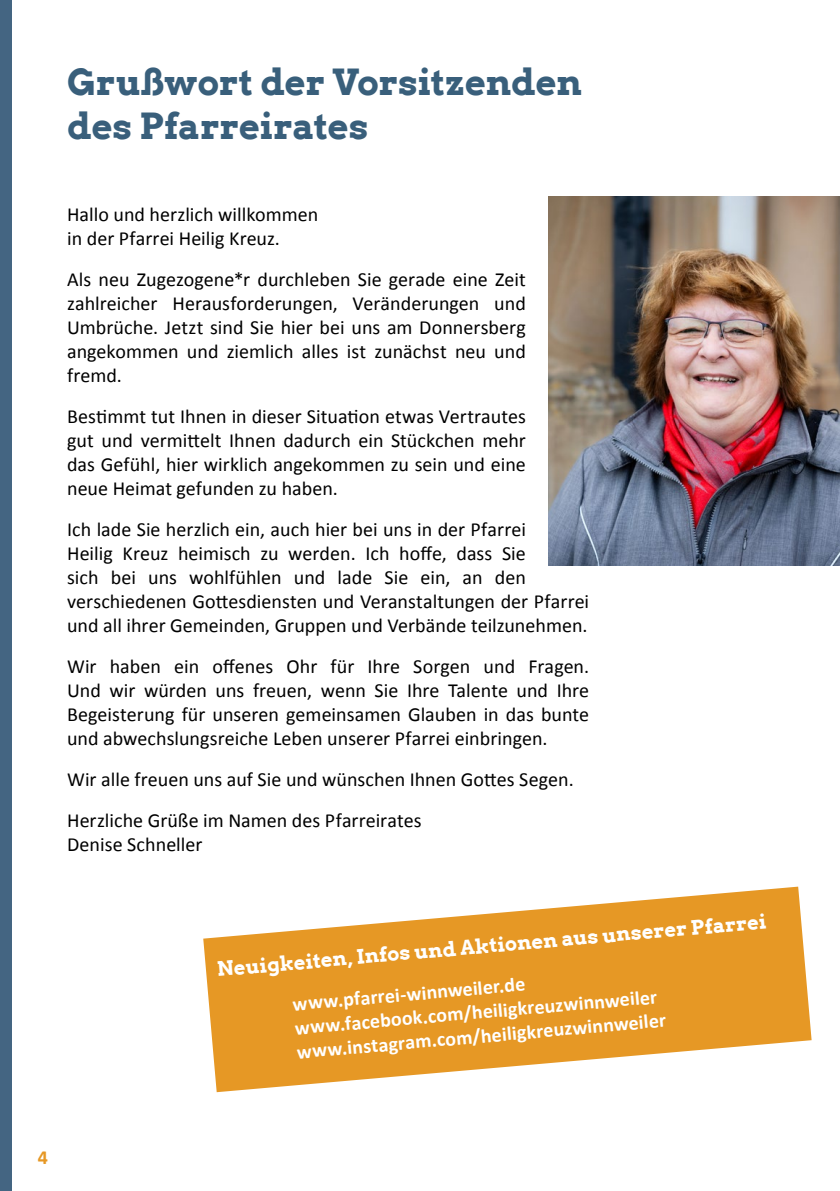
<style>
.page{position:relative;width:840px;height:1191px;background:#fff}
.page>*{position:absolute;margin:0;border:0;box-sizing:border-box;transform-origin:0 0}
.Überschrift_1{font:700 36px/43.2px "Arvo";letter-spacing:-.005em;color:#395f7b}
.t1{font:20px/24px "Calibri";color:#000}
.t2{font:700 20px/24px "Calibri";color:#fff}
.Überschrift_1-2{font:700 20px "Arvo";color:#fff}
.t3{font:700 20px "Calibri";color:#e69825}
</style>
<div class="page">
<div style="left:0;top:0;width:11px;height:1191px;background:#446582"></div>
<svg style="left:203px;top:886px;width:608px;height:206px;fill:#e69825"></svg>
<img style="left:548px;top:197px;width:291px;height:368px">
<p class="Überschrift_1" style="left:67px;top:60px;width:516px">Grußwort der Vorsitzenden des Pfarreirates</p>
<p class="t1" style="left:67px;top:201px;width:253px">Hallo und herzlich willkommen in der Pfarrei Heilig Kreuz.</p>
<p class="t1" style="left:67px;top:266px;width:460px;text-align:justify">Als neu Zugezogene*r durchleben Sie gerade eine Zeit zahlreicher Herausforderungen, Veränderungen und Umbrüche. Jetzt sind Sie hier bei uns am Donnersberg angekommen und ziemlich alles ist zunächst neu und fremd.</p>
<p class="t1" style="left:67px;top:403px;width:460px;text-align:justify">Bestimmt tut Ihnen in dieser Situation etwas Vertrautes gut und vermittelt Ihnen dadurch ein Stückchen mehr das Gefühl, hier wirklich angekommen zu sein und eine neue Heimat gefunden zu haben.</p>
<p class="t1" style="left:67px;top:516px;width:523px">Ich lade Sie herzlich ein, auch hier bei uns in der Pfarrei<br>Heilig Kreuz heimisch zu werden. Ich hoffe, dass Sie<br>sich bei uns wohlfühlen und lade Sie ein, an den verschiedenen Gottesdiensten und Veranstaltungen der Pfarrei und all ihrer Gemeinden, Gruppen und Verbände teilzunehmen.</p>
<p class="t1" style="left:67px;top:653px;width:523px;text-align:justify">Wir haben ein offenes Ohr für Ihre Sorgen und Fragen.<br>Und wir würden uns freuen, wenn Sie Ihre Talente und Ihre Begeisterung für unseren gemeinsamen Glauben in das bunte und abwechslungsreiche Leben unserer Pfarrei einbringen.</p>
<p class="t1" style="left:67px;top:766px;width:508px">Wir alle freuen uns auf Sie und wünschen Ihnen Gottes Segen.</p>
<p class="t1" style="left:67px;top:807px;width:356px">Herzliche Grüße im Namen des Pfarreirates<br>Denise Schneller</p>
<p class="Überschrift_1-2" style="left:216px;top:956px;width:552px;rotate:-5deg">Neuigkeiten, Infos und Aktionen aus unserer Pfarrei</p>
<p class="t2" style="left:291px;top:991px;width:372px;rotate:-5deg">www.pfarrei-winnweiler.de www.facebook.com/heiligkreuzwinnweiler www.instagram.com/heiligkreuzwinnweiler</p>
<p class="t3" style="left:38px;top:1143px;width:12px">4</p>
</div>
